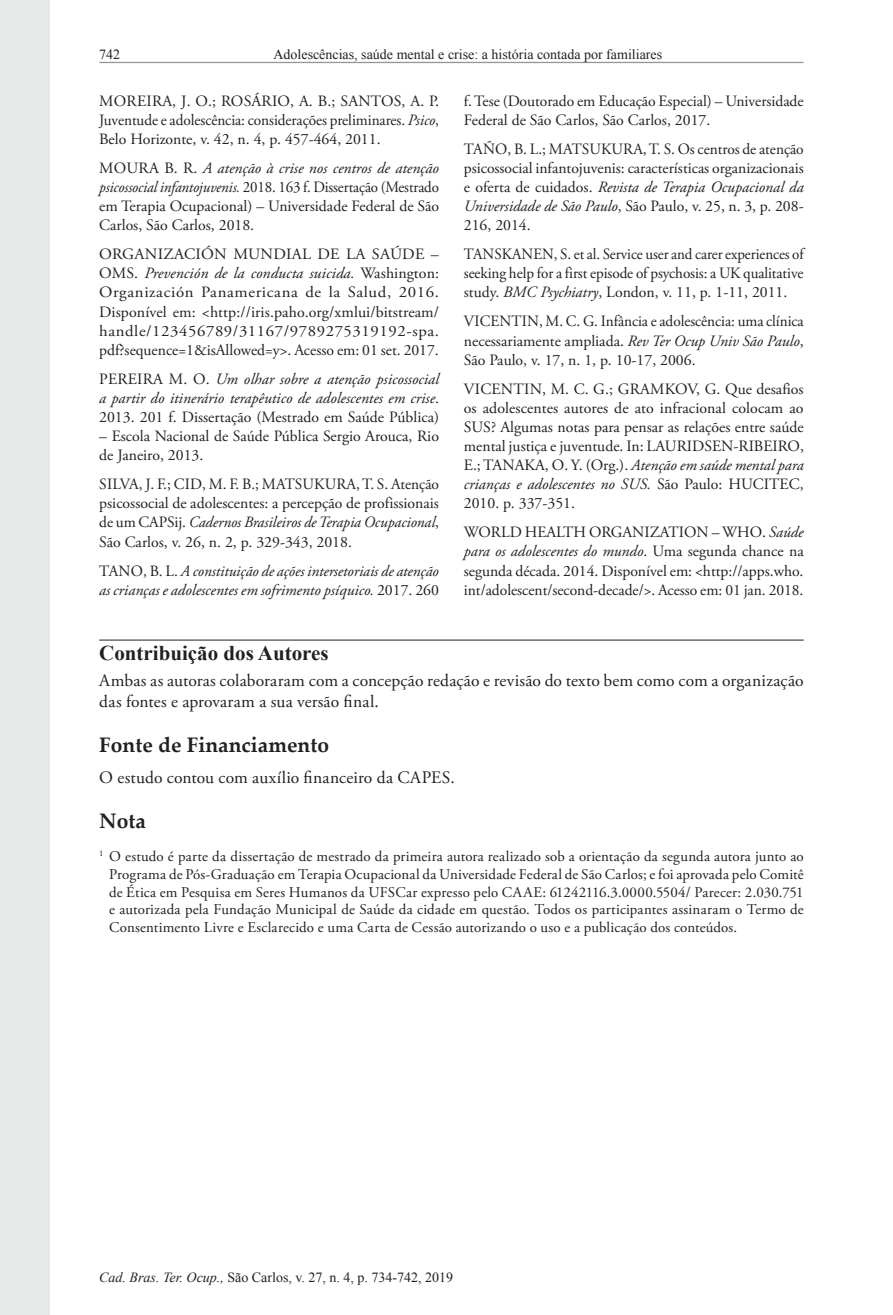
<style>
.page{position:relative;width:893px;height:1315px;background:#fff}
.page>*{position:absolute;margin:0;border:0;box-sizing:border-box;transform-origin:0 0}
.ContributionsTitle{font:700 21px "Times New Roman";color:#231f20}
.FinancialTitle{font:700 21px "Palatino Linotype";color:#231f20}
.NotesTitle{font:700 21px "Palatino Linotype";color:#231f20}
.fnAuthor-notesContri{font:17.5px/21px "Adobe Garamond Pro";letter-spacing:.01em;color:#231f20}
.fnSupported-by{font:17.5px "Adobe Garamond Pro";letter-spacing:.01em;color:#231f20}
.Reference{font:15.75px/19.1px "Adobe Garamond Pro";color:#231f20;text-align:justify}
.Reference-2{font:italic 15.75px/19.1px "Adobe Garamond Pro";color:#231f20;text-align:justify}
.Reference-3{font:15.75px/19.1px "Adobe Garamond Pro";color:#231f20;text-align:justify;scale:.95 1}
.Footnote{font:14.88px/17.8px "Adobe Garamond Pro";letter-spacing:.01em;color:#231f20;text-align:justify}
.t1{font:14px "Times New Roman";color:#231f20}
.s1{font-style:italic}
.s2{font-style:normal}
</style>
<div class="page">
<div style="left:0;top:0;width:50px;height:1315px;background:#e7e8e8"></div>
<hr style="left:100px;top:62px;width:703px;height:1px;background:#949698">
<hr style="left:99px;top:640px;width:705px;height:1px;background:#231f20">
<p class="t1" style="left:273px;top:45px;width:390px">Adolescências, saúde mental e crise: a história contada por familiares</p>
<p class="Reference" style="left:99px;top:92px;width:341px">MOREIRA, J. O.; ROSÁRIO, A. B.; SANTOS, A. P.<br>Juventude e adolescência: considerações preliminares. <span class="s1">Psico</span>, Belo Horizonte, v. 42, n. 4, p. 457-464, 2011.</p>
<p class="Reference" style="left:99px;top:159px;width:341px">MOURA B. R. <span class="s1">A atenção à crise nos centros de atenção psicossocial infantojuvenis.</span> 2018. 163 f. Dissertação (Mestrado em Terapia Ocupacional) – Universidade Federal de São Carlos, São Carlos, 2018.</p>
<p class="Reference" style="left:99px;top:245px;width:341px">ORGANIZACIÓN MUNDIAL DE LA SAÚDE – OMS. <span class="s1">Prevención de la conducta suicida.</span> Washington:<br>Organización Panamericana de la Salud, 2016.<br>Disponível em: &lt;http://iris.paho.org/xmlui/bitstream/ handle/123456789/31167/9789275319192-spa. pdf?sequence=1&amp;isAllowed=y&gt;. Acesso em: 01 set. 2017.</p>
<p class="Reference-2" style="left:99px;top:370px;width:341px"><span class="s2">PEREIRA M. O.</span> Um olhar sobre a atenção psicossocial a partir do itinerário terapêutico de adolescentes em crise<span class="s2">.<br>2013. 201 f. Dissertação (Mestrado em Saúde Pública)</span></p>
<p class="Reference" style="left:99px;top:427px;width:341px">– Escola Nacional de Saúde Pública Sergio Arouca, Rio de Janeiro, 2013.</p>
<p class="Reference" style="left:99px;top:475px;width:341px">SILVA, J. F.; CID, M. F. B.; MATSUKURA, T. S. Atenção psicossocial de adolescentes: a percepção de profissionais de um CAPSij. <span class="s1">Cadernos Brasileiros de Terapia Ocupacional</span>, São Carlos, v. 26, n. 2, p. 329-343, 2018.</p>
<p class="Reference-2" style="left:99px;top:561px;width:341px"><span class="s2">TANO, B. L.</span> A constituição de ações intersetoriais de atenção as crianças e adolescentes em sofrimento psíquico. <span class="s2">2017. 260</span></p>
<p class="Reference" style="left:464px;top:92px;width:341px">f. Tese (Doutorado em Educação Especial) – Universidade<br>Federal de São Carlos, São Carlos, 2017.</p>
<p class="Reference" style="left:464px;top:140px;width:341px">TAÑO, B. L.; MATSUKURA, T. S. Os centros de atenção psicossocial infantojuvenis: características organizacionais e oferta de cuidados. <span class="s1">Revista de Terapia Ocupacional da Universidade de São Paulo</span>, São Paulo, v. 25, n. 3, p. 208- 216, 2014.</p>
<p class="Reference-3" style="left:464px;top:245px;width:359px">TANSKANEN, S. et al. Service user and carer experiences of seeking help for a first episode of psychosis: a UK qualitative study. <span class="s1">BMC Psychiatry</span>, London, v. 11, p. 1-11, 2011.</p>
<p class="Reference" style="left:464px;top:312px;width:341px">VICENTIN, M. C. G. Infância e adolescência: uma clínica necessariamente ampliada. <span class="s1">Rev Ter Ocup Univ São Paulo</span>, São Paulo, v. 17, n. 1, p. 10-17, 2006.</p>
<p class="Reference" style="left:464px;top:380px;width:342px">VICENTIN, M. C. G.; GRAMKOV, G. Que desafios os adolescentes autores de ato infracional colocam ao SUS? Algumas notas para pensar as relações entre saúde mental justiça e juventude. In: LAURIDSEN-RIBEIRO, E.; TANAKA, O. Y. (Org.). <span class="s1">Atenção em saúde mental para crianças e adolescentes no SUS.</span> São Paulo: HUCITEC, 2010. p. 337-351.</p>
<p class="Reference" style="left:464px;top:523px;width:341px">WORLD HEALTH ORGANIZATION – WHO. <span class="s1">Saúde para os adolescentes do mundo</span>. Uma segunda chance na segunda década. 2014. Disponível em: &lt;http://apps.who. int/adolescent/second-decade/&gt;. Acesso em: 01 jan. 2018.</p>
<p class="ContributionsTitle" style="left:99px;top:638px;width:231px">Contribuição dos Autores</p>
<p class="fnAuthor-notesContri" style="left:99px;top:670px;width:706px">Ambas as autoras colaboraram com a concepção redação e revisão do texto bem como com a organização das fontes e aprovaram a sua versão final.</p>
<p class="FinancialTitle" style="left:99px;top:730px;width:231px">Fonte de Financiamento</p>
<p class="fnSupported-by" style="left:99px;top:767px;width:357px">O estudo contou com auxílio financeiro da CAPES.</p>
<p class="NotesTitle" style="left:99px;top:806px;width:48px">Nota</p>
<p class="Footnote" style="left:109px;top:848px;width:696px;text-indent:-10px"><sup>1</sup> O estudo é parte da dissertação de mestrado da primeira autora realizado sob a orientação da segunda autora junto ao Programa de Pós-Graduação em Terapia Ocupacional da Universidade Federal de São Carlos; e foi aprovada pelo Comitê de Ética em Pesquisa em Seres Humanos da UFSCar expresso pelo CAAE: 61242116.3.0000.5504/ Parecer: 2.030.751 e autorizada pela Fundação Municipal de Saúde da cidade em questão. Todos os participantes assinaram o Termo de Consentimento Livre e Esclarecido e uma Carta de Cessão autorizando o uso e a publicação dos conteúdos.</p>
<p class="t1" style="left:99px;top:1268px;width:356px"><span class="s1">Cad. Bras. Ter. Ocup.,</span> São Carlos, v. 27, n. 4, p. 734-742, 2019</p>
</div>
